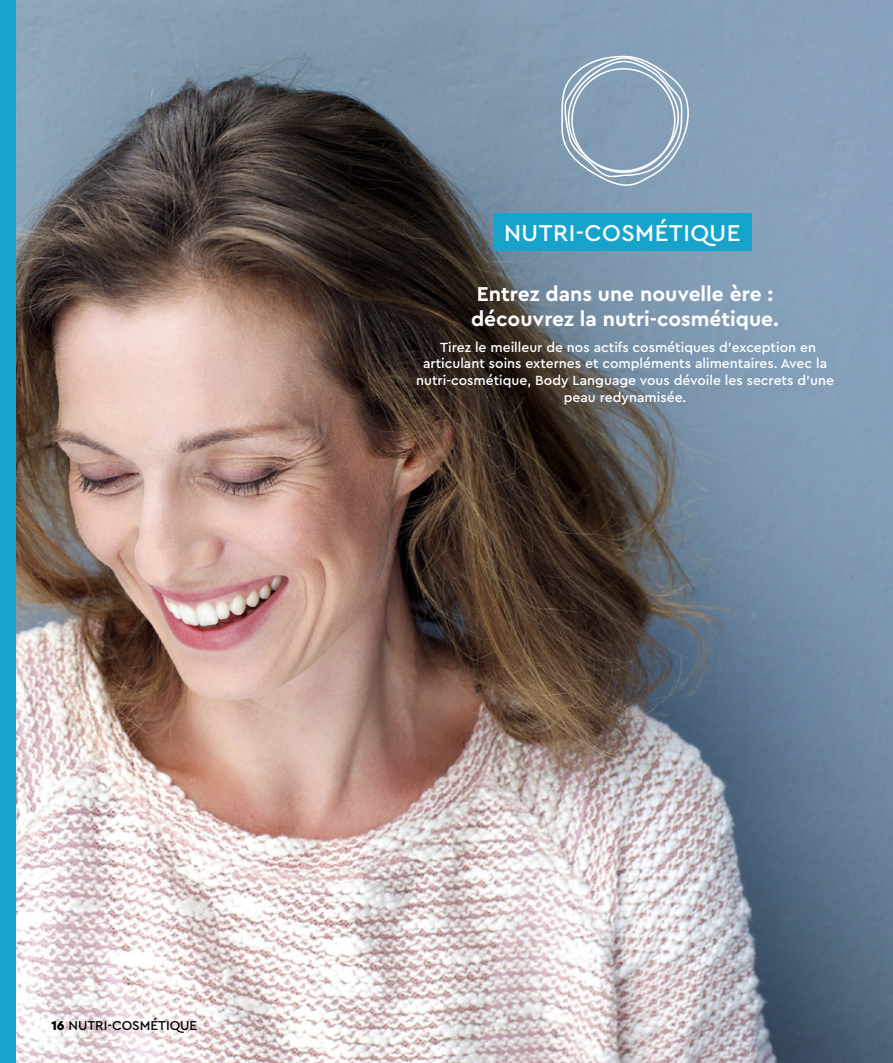
<style>
.page{position:relative;width:893px;height:1063px;background:#fff}
.page>*{position:absolute;margin:0;border:0;box-sizing:border-box;transform-origin:0 0}
.t1{font:500 24px "Cera Pro";letter-spacing:.02em;color:#fff}
.t2{font:700 21px/25.2px "Cera Pro";color:#fff}
.t3{font:500 13.95px/16.6px "Cera Pro";color:#fff;text-align:center}
.t4{font:500 13.5px "Cera Pro";color:#000}
.s1{font-weight:900}
</style>
<div class="page">
<img style="left:16px;top:0;width:877px;height:1063px">
<svg style="left:561px;top:56px;width:128px;height:130px"></svg>
<div style="left:0;top:0;width:16px;height:1063px;background:#17a4cc"></div>
<div style="left:494px;top:214px;width:258px;height:37px;background:#17a4cc"></div>
<h1 class="t1" style="left:504px;top:217px;width:238px">NUTRI-COSMÉTIQUE</h1>
<h2 class="t2" style="left:471px;top:281px;width:309px">Entrez dans une nouvelle ère : découvrez la nutri-cosmétique.</h2>
<p class="t3" style="left:416px;top:338px;width:419px">Tirez le meilleur de nos actifs cosmétiques d’exception en articulant soins externes et compléments alimentaires. Avec la nutri-cosmétique, Body Language vous dévoile les secrets d’une peau redynamisée.</p>
<p class="t4" style="left:51px;top:1017px;width:147px"><span class="s1">16</span> NUTRI-COSMÉTIQUE</p>
</div>
